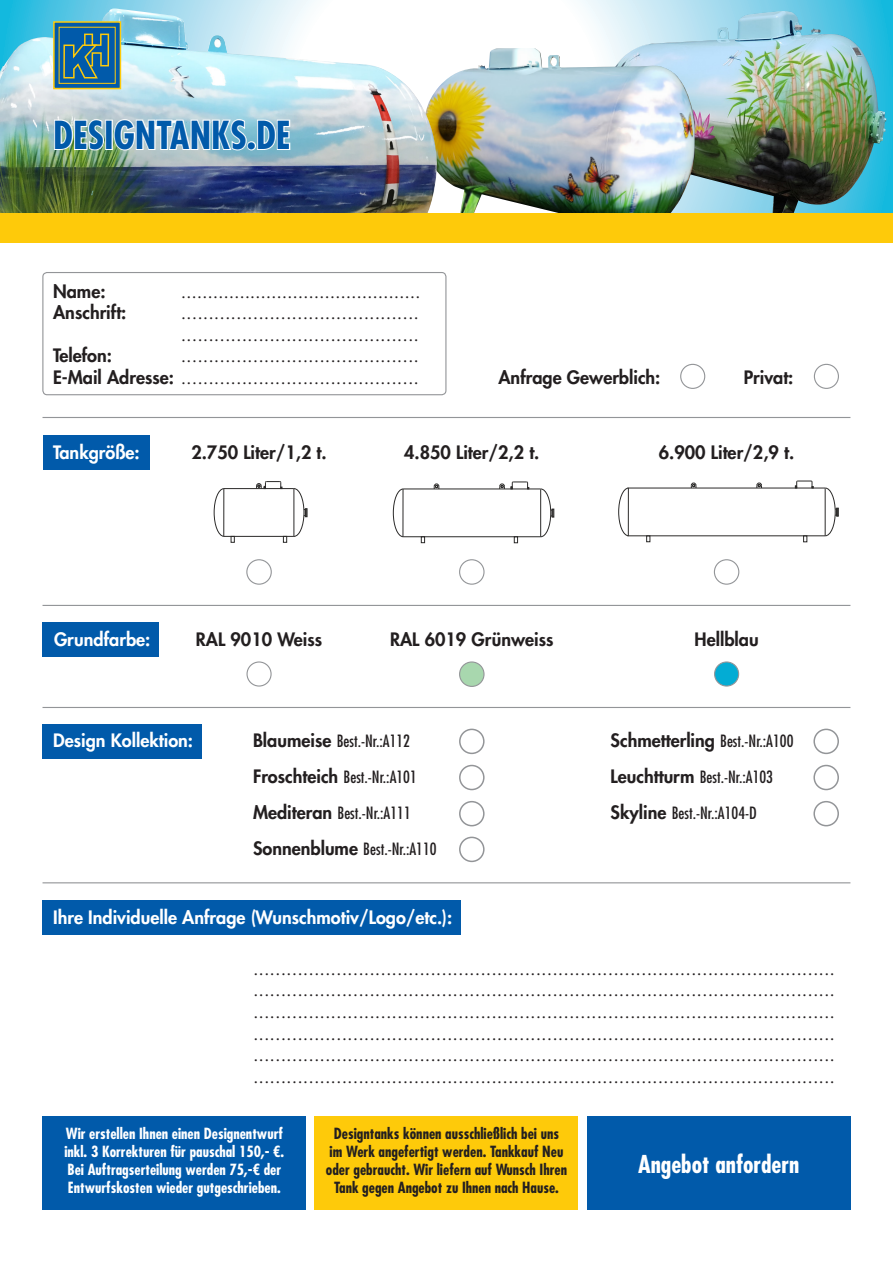
<style>
.page{position:relative;width:893px;height:1263px;background:#fff}
.page>*{position:absolute;margin:0;border:0;box-sizing:border-box;transform-origin:0 0}
.t1{font:700 condensed 37.5px "Futura Std";color:#015aaa}
.t2{font:700 condensed 24px "Futura Std";color:#fff}
.t3{font:18px/21.6px "Futura Std";color:#231f20}
.t4{font:800 18px "Futura Std";color:#231f20}
.t5{font:800 18px "Futura Std";color:#fff}
.t6{font:condensed 16.5px "Futura Std";color:#231f20}
.t7{font:700 condensed 15px/18px "Futura Std";color:#231f20;text-align:center}
.t8{font:700 condensed 15px/18px "Futura Std";color:#fff}
.s1{font-weight:800}
.s2{font-weight:800;font-stretch:normal;font-size:18px}
</style>
<div class="page">
<div style="left:43px;top:1116px;width:263px;height:94px;background:#015aaa"></div>
<div style="left:315px;top:1116px;width:263px;height:94px;background:#feca0a"></div>
<div style="left:587px;top:1116px;width:263px;height:94px;background:#015aaa"></div>
<div style="left:43px;top:724px;width:159px;height:34px;background:#015aaa"></div>
<div style="left:43px;top:435px;width:106px;height:34px;background:#015aaa"></div>
<div style="left:42px;top:272px;width:404px;height:123px;border:1px solid #939598;border-radius:4px"></div>
<svg style="left:0;top:0;width:893px;height:213px"></svg>
<img style="left:604px;top:11px;width:282px;height:202px">
<img style="left:437px;top:48px;width:258px;height:165px">
<img style="left:0;top:8px;width:437px;height:205px">
<div style="left:460px;top:662px;width:24px;height:24px;background:#a8d7ae;border-radius:50%"></div>
<div style="left:459px;top:661px;width:26px;height:26px;border:1px solid #939598;border-radius:50%"></div>
<div style="left:715px;top:662px;width:24px;height:24px;background:#03acd4;border-radius:50%"></div>
<div style="left:714px;top:661px;width:25px;height:26px;border:1px solid #939598;border-radius:50%"></div>
<div style="left:459px;top:729px;width:26px;height:25px;border:2px solid #939598;border-radius:50%"></div>
<div style="left:459px;top:837px;width:26px;height:25px;border:2px solid #939598;border-radius:50%"></div>
<div style="left:459px;top:801px;width:26px;height:25px;border:2px solid #939598;border-radius:50%"></div>
<div style="left:459px;top:765px;width:26px;height:25px;border:2px solid #939598;border-radius:50%"></div>
<svg style="left:53px;top:21px;width:68px;height:68px"></svg>
<div style="left:59px;top:27px;width:56px;height:57px;background:#015aaa"></div>
<svg style="left:63px;top:33px;width:47px;height:46px"></svg>
<div style="left:0;top:213px;width:893px;height:29px;background:#feca0a"></div>
<svg style="left:53px;top:118px;width:52px;height:33px"></svg>
<div style="left:105px;top:120px;width:8px;height:30px;border:2px solid #fff"></div>
<svg style="left:113px;top:118px;width:135px;height:33px"></svg>
<div style="left:247px;top:141px;width:9px;height:9px;border:2px solid #fff;border-radius:50%"></div>
<svg style="left:256px;top:119px;width:35px;height:32px"></svg>
<hr style="left:43px;top:417px;width:807px;height:1px;background:#939598">
<svg style="left:214px;top:488px;width:10px;height:49px"></svg>
<hr style="left:224px;top:536px;width:70px;height:1px;background:#2b2a29">
<hr style="left:224px;top:488px;width:70px;height:1px;background:#2b2a29">
<hr style="left:223px;top:489px;width:1px;height:47px;background:#2b2a29">
<svg style="left:293px;top:488px;width:14px;height:49px"></svg>
<hr style="left:294px;top:489px;width:1px;height:47px;background:#2b2a29">
<svg style="left:256px;top:481px;width:26px;height:8px"></svg>
<svg style="left:231px;top:537px;width:4px;height:6px"></svg>
<svg style="left:283px;top:537px;width:4px;height:6px"></svg>
<svg style="left:795px;top:480px;width:18px;height:8px"></svg>
<svg style="left:618px;top:487px;width:11px;height:49px"></svg>
<hr style="left:628px;top:535px;width:197px;height:1px;background:#2b2a29">
<svg style="left:825px;top:487px;width:14px;height:49px"></svg>
<hr style="left:628px;top:488px;width:197px;height:1px;background:#2b2a29">
<hr style="left:628px;top:488px;width:1px;height:48px;background:#2b2a29">
<hr style="left:825px;top:488px;width:1px;height:48px;background:#2b2a29">
<svg style="left:691px;top:482px;width:6px;height:6px"></svg>
<svg style="left:756px;top:482px;width:6px;height:6px"></svg>
<svg style="left:646px;top:535px;width:4px;height:7px"></svg>
<svg style="left:803px;top:535px;width:4px;height:7px"></svg>
<div style="left:246px;top:559px;width:26px;height:26px;border:1px solid #939598;border-radius:50%"></div>
<svg style="left:511px;top:481px;width:18px;height:8px"></svg>
<svg style="left:393px;top:488px;width:11px;height:49px"></svg>
<hr style="left:403px;top:536px;width:138px;height:1px;background:#2b2a29">
<svg style="left:540px;top:488px;width:14px;height:49px"></svg>
<hr style="left:403px;top:489px;width:138px;height:1px;background:#2b2a29">
<hr style="left:403px;top:489px;width:1px;height:48px;background:#2b2a29">
<hr style="left:540px;top:489px;width:1px;height:48px;background:#2b2a29">
<svg style="left:434px;top:483px;width:6px;height:6px"></svg>
<svg style="left:499px;top:483px;width:6px;height:6px"></svg>
<svg style="left:421px;top:536px;width:4px;height:7px"></svg>
<svg style="left:514px;top:536px;width:4px;height:7px"></svg>
<div style="left:459px;top:559px;width:26px;height:26px;border:1px solid #939598;border-radius:50%"></div>
<div style="left:714px;top:559px;width:25px;height:26px;border:1px solid #939598;border-radius:50%"></div>
<div style="left:813px;top:729px;width:26px;height:25px;border:2px solid #939598;border-radius:50%"></div>
<div style="left:813px;top:801px;width:26px;height:25px;border:2px solid #939598;border-radius:50%"></div>
<div style="left:813px;top:765px;width:26px;height:25px;border:2px solid #939598;border-radius:50%"></div>
<div style="left:680px;top:364px;width:25px;height:25px;border:1px solid #939598;border-radius:50%"></div>
<div style="left:814px;top:364px;width:25px;height:25px;border:1px solid #939598;border-radius:50%"></div>
<hr style="left:43px;top:882px;width:807px;height:1px;background:#939598">
<div style="left:43px;top:622px;width:116px;height:35px;background:#015aaa"></div>
<div style="left:246px;top:661px;width:26px;height:26px;border:1px solid #939598;border-radius:50%"></div>
<hr style="left:43px;top:605px;width:807px;height:1px;background:#939598">
<hr style="left:43px;top:707px;width:807px;height:1px;background:#939598">
<div style="left:43px;top:900px;width:418px;height:34px;background:#015aaa"></div>
<p class="t1" style="left:53px;top:112px;width:239px">DESIGNTANKS.DE</p>
<p class="t4" style="left:53px;top:280px;width:54px">Name:</p>
<p class="t4" style="left:53px;top:301px;width:75px">Anschrift:</p>
<p class="t3" style="left:181px;top:280px;width:241px">.............................................</p>
<p class="t3" style="left:181px;top:302px;width:240px">........................................... ...........................................</p>
<p class="t4" style="left:53px;top:344px;width:60px">Telefon:</p>
<p class="t3" style="left:181px;top:345px;width:240px">...........................................</p>
<p class="t3" style="left:53px;top:367px;width:367px"><span class="s1">E-Mail Adresse:</span> ...........................................</p>
<p class="t4" style="left:498px;top:366px;width:164px">Anfrage Gewerblich:</p>
<p class="t4" style="left:744px;top:366px;width:51px">Privat:</p>
<p class="t5" style="left:53px;top:441px;width:88px">Tankgröße:</p>
<p class="t4" style="left:191px;top:441px;width:137px">2.750 Liter/1,2 t.</p>
<p class="t4" style="left:404px;top:441px;width:137px">4.850 Liter/2,2 t.</p>
<p class="t4" style="left:659px;top:441px;width:137px">6.900 Liter/2,9 t.</p>
<p class="t5" style="left:54px;top:628px;width:98px">Grundfarbe:</p>
<p class="t4" style="left:196px;top:628px;width:128px">RAL 9010 Weiss</p>
<p class="t4" style="left:390px;top:628px;width:165px">RAL 6019 Grünweiss</p>
<p class="t4" style="left:695px;top:628px;width:66px">Hellblau</p>
<p class="t5" style="left:53px;top:729px;width:142px">Design Kollektion:</p>
<p class="t6" style="left:253px;top:731px;width:159px"><span class="s2">Blaumeise</span> Best.-Nr.:A112</p>
<p class="t6" style="left:253px;top:767px;width:165px"><span class="s2">Froschteich</span> Best.-Nr.:A101</p>
<p class="t6" style="left:253px;top:803px;width:159px"><span class="s2">Mediteran</span> Best.-Nr.:A111</p>
<p class="t6" style="left:253px;top:839px;width:185px"><span class="s2">Sonnenblume</span> Best.-Nr.:A110</p>
<p class="t5" style="left:53px;top:906px;width:401px">Ihre Individuelle Anfrage (Wunschmotiv/Logo/etc.):</p>
<p class="t6" style="left:611px;top:731px;width:184px"><span class="s2">Schmetterling</span> Best.-Nr.:A100</p>
<p class="t6" style="left:611px;top:767px;width:164px"><span class="s2">Leuchtturm</span> Best.-Nr.:A103</p>
<p class="t6" style="left:611px;top:803px;width:148px"><span class="s2">Skyline</span> Best.-Nr.:A104-D</p>
<p class="t3" style="left:253px;top:958px;width:584px;text-align:justify">......................................................................................................... ......................................................................................................... ......................................................................................................... ......................................................................................................... ......................................................................................................... .........................................................................................................</p>
<p class="t8" style="left:64px;top:1125px;width:221px">Wir erstellen Ihnen einen Designentwurf inkl. 3 Korrekturen für pauschal 150,- €.</p>
<p class="t8" style="left:68px;top:1161px;width:215px">Bei Auftragserteilung werden 75,-€ der<br>Entwurfskosten wieder gutgeschrieben.</p>
<p class="t7" style="left:326px;top:1125px;width:243px">Designtanks können ausschließlich bei uns im Werk angefertigt werden. Tankkauf Neu oder gebraucht. Wir liefern auf Wunsch Ihren Tank gegen Angebot zu Ihnen nach Hause.</p>
<p class="t2" style="left:638px;top:1149px;width:163px">Angebot anfordern</p>
</div>
